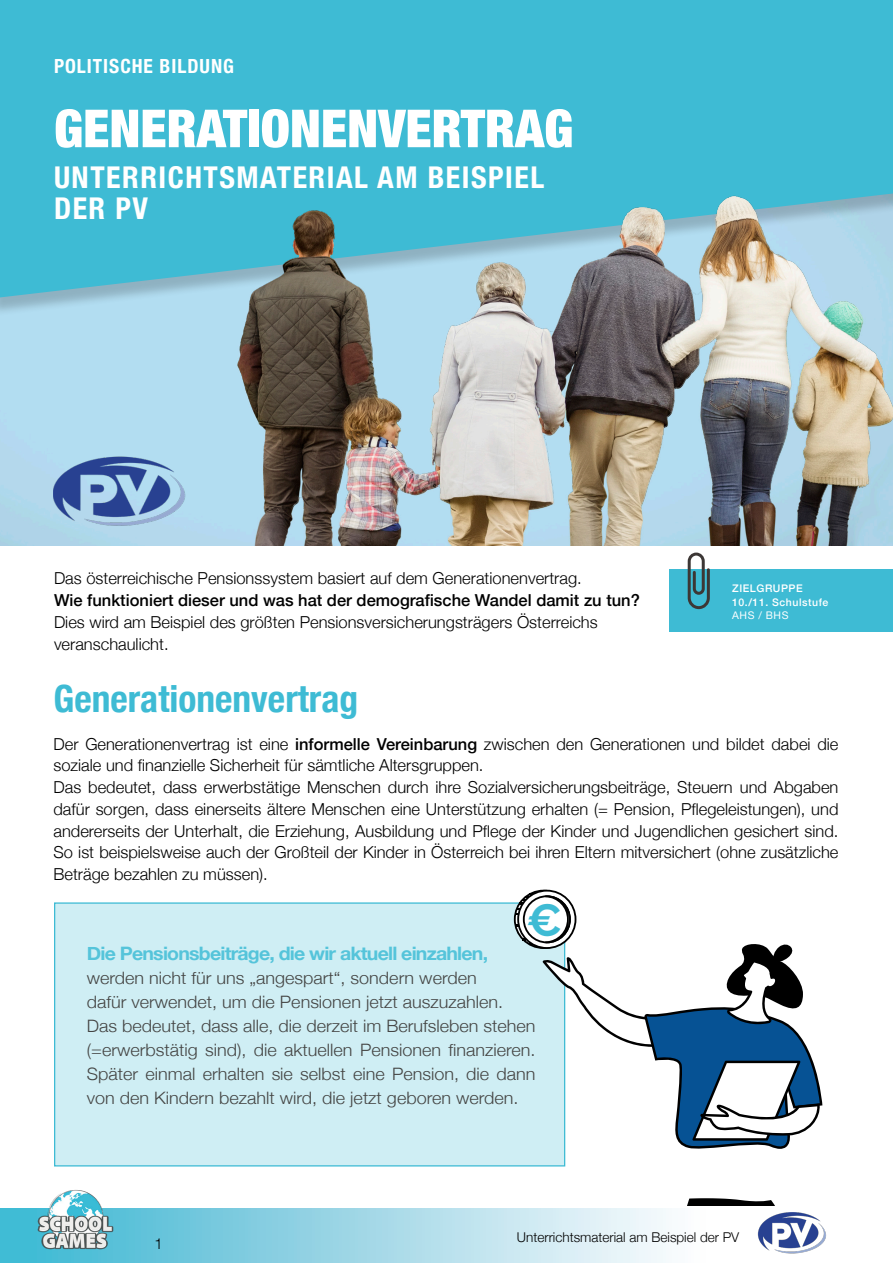
<style>
.page{position:relative;width:893px;height:1263px;background:#fff}
.page>*{position:absolute;margin:0;border:0;box-sizing:border-box;transform-origin:0 0}
.t1{font:900 condensed 52.5px "Helvetica Neue";color:#fff}
.t2{font:700 45px "Raleway";color:#3ebbd4}
.Titel_1__klein___siemens{font:700 condensed 37.5px "Helvetica Neue";color:#3ebbd4}
.t3{font:700 condensed 30px "Helvetica Neue";letter-spacing:.05em;color:#fff}
.t4{font:700 condensed 19.5px "Helvetica Neue";letter-spacing:.05em;color:#fff}
._10_copy_11{font:700 18.6px "Helvetica Neue";letter-spacing:-.04em;color:#55c4da;scale:1.05 1}
._10_copy_11-2{font:300 17.1px/24px "Helvetica Neue";color:#444443;text-align:justify;scale:1.05 1}
._10_copy_11-3{font:300 16.5px/21.8px "Helvetica Neue";color:#000}
._10_copy_11-4{font:500 16.5px "Helvetica Neue";color:#000}
.t5{font:300 15px "Helvetica Neue";color:#000}
.t6{font:300 13.5px "Helvetica Neue";color:#000}
.Titel_1__klein___siemens-2{font:500 10.5px "Helvetica Neue";letter-spacing:.05em;color:#fff}
.Titel_1__klein___siemens-3{font:10.5px "Helvetica Neue";letter-spacing:.05em;color:#fff}
.s1{font-weight:500}
</style>
<div class="page">
<div style="left:0;top:1209px;width:779px;height:54px;background:linear-gradient(to right,#3bb5d1,#fff)"></div>
<img style="left:37px;top:1190px;width:76px;height:59px">
<img style="left:748px;top:1205px;width:78px;height:51px">
<img style="left:0;top:317px;width:893px;height:229px">
<div style="left:0;top:0;width:893px;height:297px;background:#3ebbd4"></div>
<div style="left:670px;top:569px;width:223px;height:63px;background:#3ebbd4"></div>
<svg style="left:687px;top:554px;width:23px;height:56px"></svg>
<img style="left:53px;top:453px;width:143px;height:81px">
<img style="left:155px;top:111px;width:738px;height:397px">
<div style="left:54px;top:902px;width:511px;height:264px;background:#cfeef4;border:1px solid #3ebbd4"></div>
<svg style="left:687px;top:1198px;width:88px;height:7px"></svg>
<svg style="left:514px;top:890px;width:308px;height:261px"></svg>
<p class="t4" style="left:54px;top:50px;width:182px">POLITISCHE BILDUNG</p>
<p class="t1" style="left:54px;top:85px;width:521px">GENERATIONENVERTRAG</p>
<p class="t3" style="left:54px;top:152px;width:492px">UNTERRICHTSMATERIAL AM BEISPIEL</p>
<p class="t3" style="left:54px;top:184px;width:96px">DER PV</p>
<p class="_10_copy_11-3" style="left:54px;top:566px;width:529px">Das österreichische Pensionssystem basiert auf dem Generationenvertrag.</p>
<p class="_10_copy_11-4" style="left:54px;top:587px;width:587px">Wie funktioniert dieser und was hat der demografische Wandel damit zu tun?</p>
<p class="_10_copy_11-3" style="left:54px;top:610px;width:545px">Dies wird am Beispiel des größten Pensionsversicherungsträgers Österreichs</p>
<p class="_10_copy_11-3" style="left:54px;top:631px;width:116px">veranschaulicht.</p>
<p class="Titel_1__klein___siemens" style="left:53px;top:667px;width:306px">Generationenvertrag</p>
<p class="_10_copy_11-3" style="left:53px;top:732px;width:786px">Der Generationenvertrag ist eine <span class="s1">informelle Vereinbarung</span> zwischen den Generationen und bildet dabei die soziale und finanzielle Sicherheit für sämtliche Altersgruppen.</p>
<p class="_10_copy_11-3" style="left:53px;top:775px;width:786px;text-align:justify">Das bedeutet, dass erwerbstätige Menschen durch ihre Sozialversicherungsbeiträge, Steuern und Abgaben dafür sorgen, dass einerseits ältere Menschen eine Unterstützung erhalten (= Pension, Pflegeleistungen), und andererseits der Unterhalt, die Erziehung, Ausbildung und Pflege der Kinder und Jugendlichen gesichert sind.<br>So ist beispielsweise auch der Großteil der Kinder in Österreich bei ihren Eltern mitversichert (ohne zusätzliche Beträge bezahlen zu müssen).</p>
<p class="Titel_1__klein___siemens-2" style="left:732px;top:580px;width:72px">ZIELGRUPPE</p>
<p class="Titel_1__klein___siemens-2" style="left:732px;top:593px;width:98px">10./11. Schulstufe</p>
<p class="Titel_1__klein___siemens-3" style="left:732px;top:608px;width:58px">AHS / BHS</p>
<p class="t2" style="left:526px;top:894px;width:37px">€</p>
<p class="_10_copy_11" style="left:87px;top:938px;width:384px">Die Pensionsbeiträge, die wir aktuell einzahlen,</p>
<p class="_10_copy_11-2" style="left:87px;top:964px;width:373px">werden nicht für uns „angespart“, sondern werden</p>
<p class="_10_copy_11-2" style="left:87px;top:988px;width:398px">dafür verwendet, um die Pensionen jetzt auszuzahlen.</p>
<p class="_10_copy_11-2" style="left:87px;top:1012px;width:429px">Das bedeutet, dass alle, die derzeit im Berufsleben stehen (=erwerbstätig sind), die aktuellen Pensionen finanzieren.<br>Später einmal erhalten sie selbst eine Pension, die dann von den Kindern bezahlt wird, die jetzt geboren werden.</p>
<p class="t5" style="left:155px;top:1231px;width:10px">1</p>
<p class="t6" style="left:517px;top:1226px;width:224px">Unterrichtsmaterial am Beispiel der PV</p>
</div>
